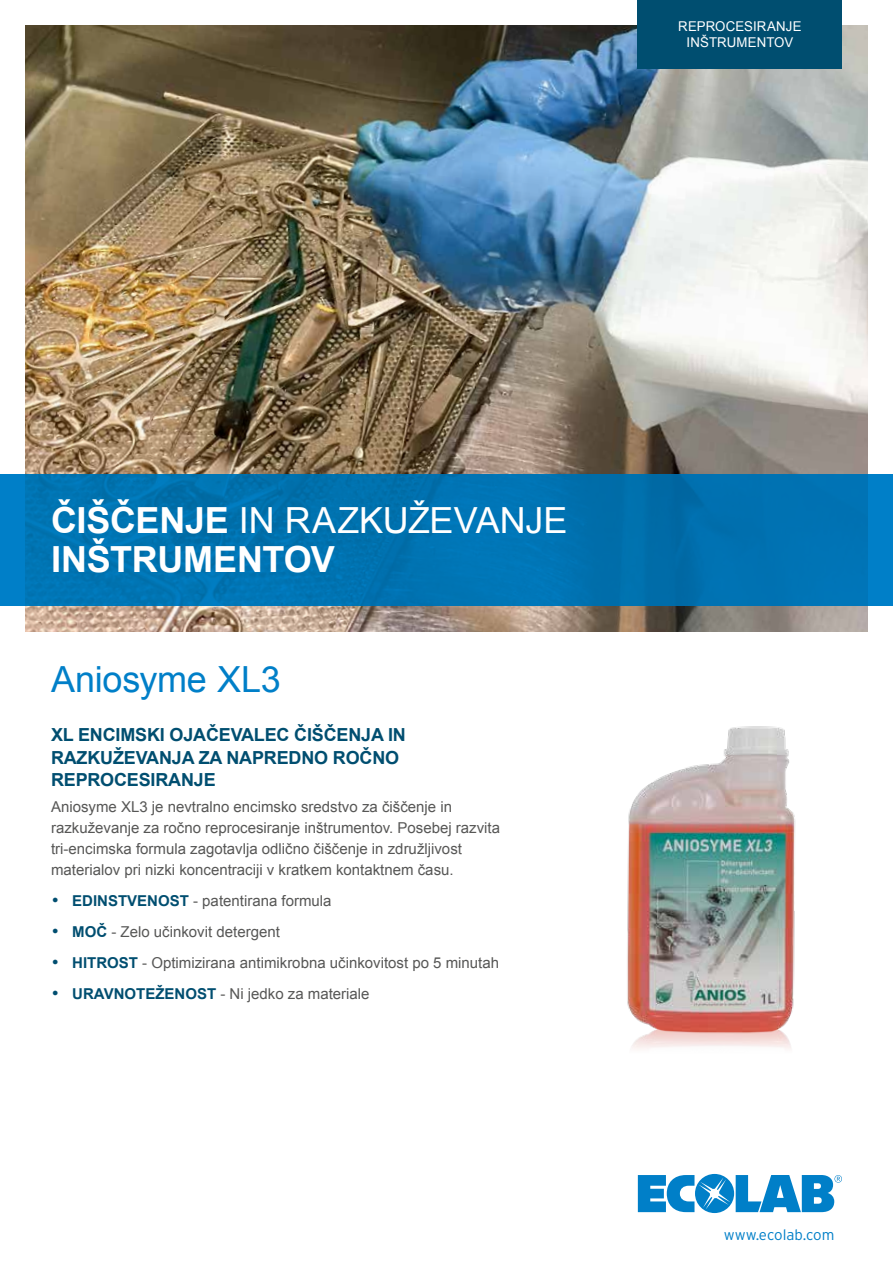
<style>
.page{position:relative;width:893px;height:1263px;background:#fff}
.page>*{position:absolute;margin:0;border:0;box-sizing:border-box;transform-origin:0 0}
.t1{font:700 36px/39px "Arial";letter-spacing:-.01em;color:#fff}
.t2{font:36px "Arial";letter-spacing:-.005em;color:#007fc8}
.t3{font:700 18px/22.5px "Arial";letter-spacing:-.01em;color:#004e70}
.t4{font:15px/21px "Arial";color:#575756}
.t5{font:300 15px "Interstate";color:#007fc8}
.t6{font:13.5px/16.5px "Arial";letter-spacing:.01em;color:#fff;text-align:center}
.s1{font-weight:400}
.s2{color:#004e70}
.s3{font-weight:700;color:#004e70}
</style>
<div class="page">
<svg style="left:638px;top:1174px;width:204px;height:39px"></svg>
<img style="left:26px;top:26px;width:841px;height:605px">
<div style="left:638px;top:0;width:204px;height:68px;background:#004e70"></div>
<svg style="left:0;top:474px;width:893px;height:132px;background:#0072b2"></svg>
<img style="left:627px;top:726px;width:168px;height:323px">
<p class="t6" style="left:678px;top:18px;width:125px">REPROCESIRANJE<br>INŠTRUMENTOV</p>
<h1 class="t1" style="left:51px;top:502px;width:518px">ČIŠČENJE <span class="s1">IN RAZKUŽEVANJE<br></span>INŠTRUMENTOV</h1>
<h1 class="t2" style="left:51px;top:655px;width:231px">Aniosyme XL3</h1>
<p class="t3" style="left:51px;top:724px;width:356px">XL ENCIMSKI OJAČEVALEC ČIŠČENJA IN<br>RAZKUŽEVANJA ZA NAPREDNO ROČNO<br>REPROCESIRANJE</p>
<p class="t4" style="left:51px;top:796px;width:451px">Aniosyme XL3 je nevtralno encimsko sredstvo za čiščenje in razkuževanje za ročno reprocesiranje inštrumentov. Posebej razvita tri-encimska formula zagotavlja odlično čiščenje in združljivost materialov pri nizki koncentraciji v kratkem kontaktnem času.</p>
<p class="t4" style="left:51px;top:890px;width:282px"><span class="s2">•</span> <span class="s3">EDINSTVENOST</span> - patentirana formula</p>
<p class="t4" style="left:51px;top:921px;width:230px"><span class="s2">•</span> <span class="s3">MOČ</span> - Zelo učinkovit detergent</p>
<p class="t4" style="left:51px;top:952px;width:450px"><span class="s2">•</span> <span class="s3">HITROST</span> - Optimizirana antimikrobna učinkovitost po 5 minutah</p>
<p class="t4" style="left:51px;top:983px;width:320px"><span class="s2">•</span> <span class="s3">URAVNOTEŽENOST</span> - Ni jedko za materiale</p>
<p class="t5" style="left:724px;top:1226px;width:112px">www.ecolab.com</p>
</div>
